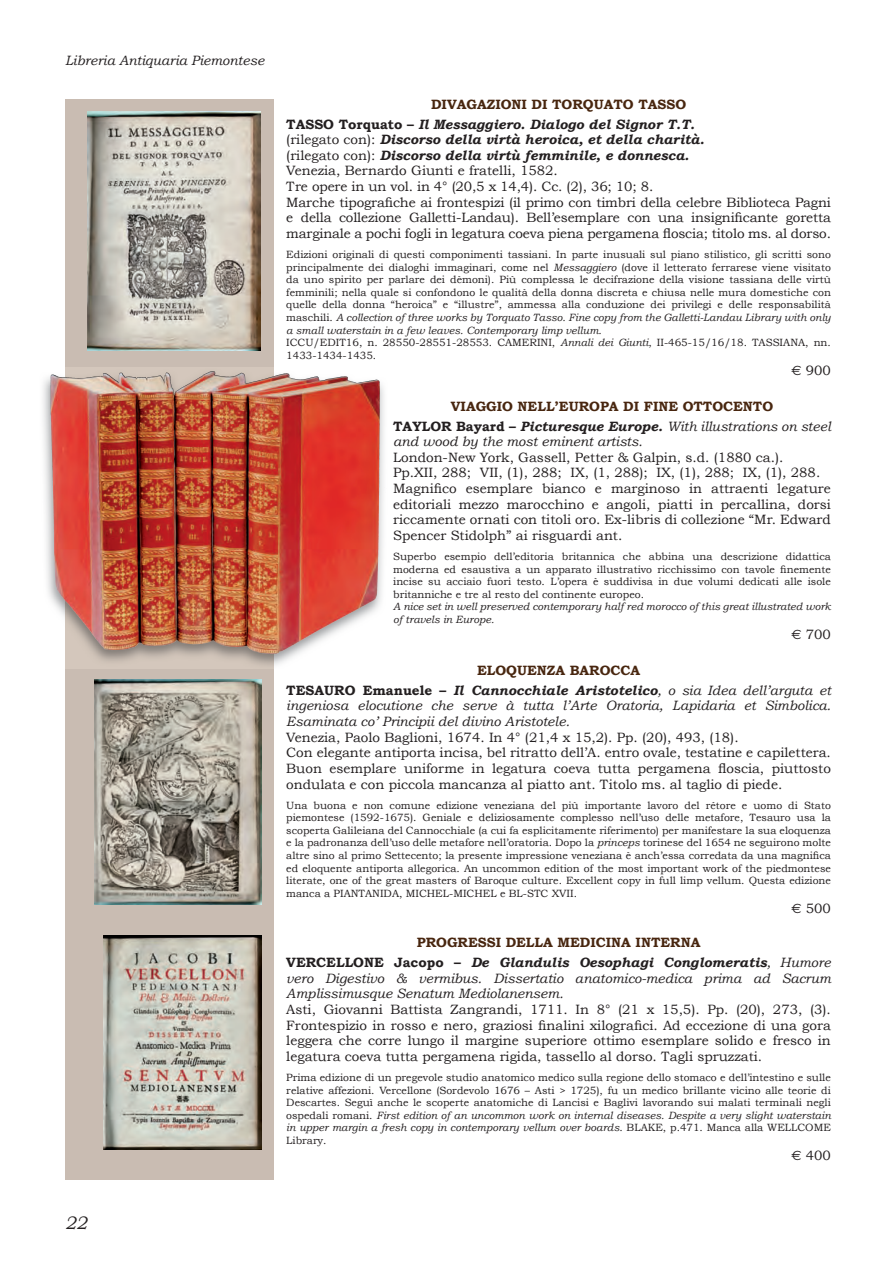
<style>
.page{position:relative;width:896px;height:1266px;background:#fff}
.page>*{position:absolute;margin:0;border:0;box-sizing:border-box;transform-origin:0 0}
.t1{font:italic 18px "Bookman Old Style";color:#231f20}
.t2{font:13.5px/15.6px "Bookman Old Style";color:#231f20}
.t3{font:italic 13.5px/15.6px "Bookman Old Style";color:#231f20}
.t4{font:italic 700 13.5px/19.8px "Bookman Old Style";color:#231f20;text-align:center}
.t5{font:700 13.5px/19.8px "Bookman Old Style";color:#48260f;text-align:center}
.t6{font:10.5px/12.6px "Bookman Old Style";color:#231f20;text-align:justify}
.t7{font:italic 10.5px/12.6px "Bookman Old Style";color:#231f20}
.s1{font-style:normal;color:#48260f}
.s2{font-style:normal}
.s3{font-weight:700;font-style:italic}
.s4{font-style:italic}
.s5{font-family:"Euro Sans"}
.s6{color:#231f20}
.s7{font-style:italic;color:#231f20}
.s8{font-weight:400;font-style:italic;color:#231f20}
.s9{font-weight:400}
</style>
<div class="page">
<div style="left:65px;top:99px;width:208px;height:1080px;background:#c9bcb2"></div>
<img style="left:88px;top:111px;width:173px;height:239px">
<img style="left:43px;top:367px;width:341px;height:301px">
<img style="left:65px;top:367px;width:208px;height:301px">
<img style="left:164px;top:371px;width:48px;height:24px">
<img style="left:95px;top:679px;width:167px;height:225px">
<img style="left:103px;top:935px;width:159px;height:214px">
<p class="t3" style="left:65px;top:53px;width:201px">Libreria Antiquaria Piemontese</p>
<p class="t4" style="left:286px;top:94px;width:410px;text-align:left;text-indent:145px"><span class="s1">DIVAGAZIONI DI TORQUATO TASSO<br></span><span class="s2">TASSO Torquato –</span> Il Messaggiero. Dialogo del Signor T.T.</p>
<p class="t2" style="left:286px;top:132px;width:546px">(rilegato con): <span class="s3">Discorso della virtà heroica, et della charità.<br></span>(rilegato con): <span class="s3">Discorso della virtù femminile, e donnesca.<br></span>Venezia, Bernardo Giunti e fratelli, 1582.<br>Tre opere in un vol. in 4° (20,5 x 14,4). Cc. (2), 36; 10; 8.<br>Marche tipografiche ai frontespizi (il primo con timbri della celebre Biblioteca Pagni e della collezione Galletti-Landau). Bell’esemplare con una insignificante goretta marginale a pochi fogli in legatura coeva piena pergamena floscia; titolo ms. al dorso.</p>
<p class="t6" style="left:286px;top:248px;width:546px;text-align:left">Edizioni originali di questi componimenti tassiani. In parte inusuali sul piano stilistico, gli scritti sono principalmente dei dialoghi immaginari, come nel <span class="s4">Messaggiero</span> (dove il letterato ferrarese viene visitato da uno spirito per parlare dei dèmoni). Più complessa le decifrazione della visione tassiana delle virtù femminili; nella quale si confondono le qualità della donna discreta e chiusa nelle mura domestiche con quelle della donna “heroica” e “illustre”, ammessa alla conduzione dei privilegi e delle responsabilità maschili. <span class="s4">A collection of three works by Torquato Tasso. Fine copy from the Galletti-Landau Library with only a small waterstain in a few leaves. Contemporary limp vellum.<br></span>ICCU/EDIT16, n. 28550-28551-28553. CAMERINI, <span class="s4">Annali dei Giunti</span>, II-465-15/16/18. TASSIANA, nn.<br>1433-1434-1435.</p>
<p class="t2" style="left:791px;top:362px;width:41px"><span class="s5">€</span> 900</p>
<p class="t5" style="left:393px;top:396px;width:439px">VIAGGIO NELL’EUROPA DI FINE OTTOCENTO<br><span class="s6">TAYLOR Bayard –</span> <span class="s7">Picturesque Europe.</span> <span class="s8">With illustrations on steel</span></p>
<p class="t3" style="left:393px;top:434px;width:251px">and wood by the most eminent artists.</p>
<p class="t2" style="left:393px;top:449px;width:439px">London-New York, Gassell, Petter &amp; Galpin, s.d. (1880 ca.).<br>Pp.XII, 288; VII, (1), 288; IX, (1, 288); IX, (1), 288; IX, (1), 288.<br>Magnifico esemplare bianco e marginoso in attraenti legature editoriali mezzo marocchino e angoli, piatti in percallina, dorsi riccamente ornati con titoli oro. Ex-libris di collezione “Mr. Edward Spencer Stidolph” ai risguardi ant.</p>
<p class="t6" style="left:393px;top:550px;width:439px">Superbo esempio dell’editoria britannica che abbina una descrizione didattica moderna ed esaustiva a un apparato illustrativo ricchissimo con tavole finemente incise su acciaio fuori testo. L’opera è suddivisa in due volumi dedicati alle isole britanniche e tre al resto del continente europeo.</p>
<p class="t7" style="left:393px;top:600px;width:439px">A nice set in well preserved contemporary half red morocco of this great illustrated work of travels in Europe.</p>
<p class="t2" style="left:791px;top:627px;width:41px"><span class="s5">€</span> 700</p>
<p class="t4" style="left:286px;top:660px;width:546px"><span class="s1">ELOQUENZA BAROCCA<br></span><span class="s2">TESAURO Emanuele –</span> Il Cannocchiale Aristotelico<span class="s9">, o sia Idea dell’arguta et</span></p>
<p class="t3" style="left:286px;top:698px;width:546px">ingeniosa elocutione che serve à tutta l’Arte Oratoria, Lapidaria et Simbolica.<br>Esaminata co’ Principii del divino Aristotele.</p>
<p class="t2" style="left:286px;top:729px;width:546px">Venezia, Paolo Baglioni, 1674. In 4° (21,4 x 15,2). Pp. (20), 493, (18).<br>Con elegante antiporta incisa, bel ritratto dell’A. entro ovale, testatine e capilettera.<br>Buon esemplare uniforme in legatura coeva tutta pergamena floscia, piuttosto ondulata e con piccola mancanza al piatto ant. Titolo ms. al taglio di piede.</p>
<p class="t6" style="left:286px;top:798px;width:546px">Una buona e non comune edizione veneziana del più importante lavoro del rétore e uomo di Stato piemontese (1592-1675). Geniale e deliziosamente complesso nell’uso delle metafore, Tesauro usa la scoperta Galileiana del Cannocchiale (a cui fa esplicitamente riferimento) per manifestare la sua eloquenza e la padronanza dell’uso delle metafore nell’oratoria. Dopo la <span class="s4">princeps</span> torinese del 1654 ne seguirono molte altre sino al primo Settecento; la presente impressione veneziana è anch’essa corredata da una magnifica ed eloquente antiporta allegorica. An uncommon edition of the most important work of the piedmontese literate, one of the great masters of Baroque culture. Excellent copy in full limp vellum. Questa edizione manca a PIANTANIDA, MICHEL-MICHEL e BL-STC XVII.</p>
<p class="t2" style="left:791px;top:900px;width:41px"><span class="s5">€</span> 500</p>
<p class="t4" style="left:286px;top:932px;width:546px"><span class="s1">PROGRESSI DELLA MEDICINA INTERNA<br></span><span class="s2">VERCELLONE Jacopo –</span> De Glandulis Oesophagi Conglomeratis<span class="s9">, Humore</span></p>
<p class="t3" style="left:286px;top:970px;width:546px">vero Digestivo &amp; vermibus. Dissertatio anatomico-medica prima ad Sacrum<br>Amplissimusque Senatum Mediolanensem.</p>
<p class="t2" style="left:286px;top:1001px;width:546px;text-align:justify">Asti, Giovanni Battista Zangrandi, 1711. In 8° (21 x 15,5). Pp. (20), 273, (3).<br>Frontespizio in rosso e nero, graziosi finalini xilografici. Ad eccezione di una gora leggera che corre lungo il margine superiore ottimo esemplare solido e fresco in legatura coeva tutta pergamena rigida, tassello al dorso. Tagli spruzzati.</p>
<p class="t6" style="left:286px;top:1070px;width:546px">Prima edizione di un pregevole studio anatomico medico sulla regione dello stomaco e dell’intestino e sulle relative affezioni. Vercellone (Sordevolo 1676 – Asti &gt; 1725), fu un medico brillante vicino alle teorie di Descartes. Seguì anche le scoperte anatomiche di Lancisi e Baglivi lavorando sui malati terminali negli ospedali romani. <span class="s4">First edition of an uncommon work on internal diseases. Despite a very slight waterstain in upper margin a fresh copy in contemporary vellum over boards</span>. BLAKE, p.471. Manca alla WELLCOME Library.</p>
<p class="t2" style="left:791px;top:1147px;width:41px"><span class="s5">€</span> 400</p>
<h1 class="t1" style="left:65px;top:1212px;width:24px">22</h1>
</div>
